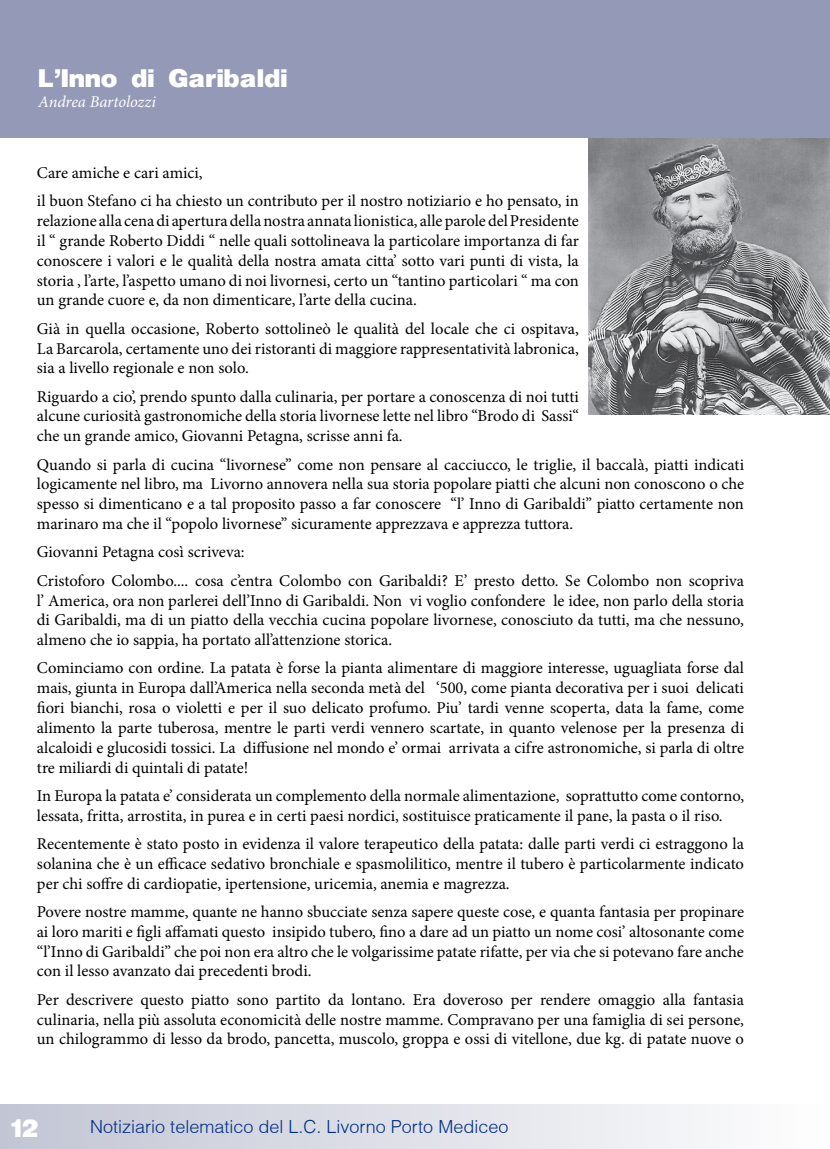
<style>
.page{position:relative;width:830px;height:1149px;background:#fff}
.page>*{position:absolute;margin:0;border:0;box-sizing:border-box;transform-origin:0 0}
.t1{font:27px "Helvetica Black cyr Bold";color:#fff}
.t2{font:300 18px "Helvetica";color:#002f87}
.t3{font:16.5px/19.8px "Minion Pro";color:#000;text-align:justify}
.t4{font:italic 16.5px "Minion Pro";letter-spacing:-.01em;color:#fff}
</style>
<div class="page">
<div style="left:0;top:1103px;width:829px;height:45px;background:linear-gradient(to right,#c2c5d4,#fefefe)"></div>
<img style="left:588px;top:137px;width:241px;height:277px">
<div style="left:0;top:0;width:829px;height:137px;background:#9399b6"></div>
<h1 class="t1" style="left:38px;top:65px;width:250px">L’Inno di Garibaldi</h1>
<p class="t4" style="left:38px;top:90px;width:119px">Andrea Bartolozzi</p>
<p class="t3" style="left:37px;top:158px;width:543px;line-height:28.3px">Care amiche e cari amici,<br>il buon Stefano ci ha chiesto un contributo per il nostro notiziario e ho pensato, in</p>
<p class="t3" style="left:37px;top:211px;width:543px">relazione alla cena di apertura della nostra annata lionistica, alle parole del Presidente il “ grande Roberto Diddi “ nelle quali sottolineava la particolare importanza di far conoscere i valori e le qualità della nostra amata citta’ sotto vari punti di vista, la storia , l’arte, l’aspetto umano di noi livornesi, certo un “tantino particolari “ ma con un grande cuore e, da non dimenticare, l’arte della cucina.</p>
<p class="t3" style="left:37px;top:318px;width:543px">Già in quella occasione, Roberto sottolineò le qualità del locale che ci ospitava, La Barcarola, certamente uno dei ristoranti di maggiore rappresentatività labronica, sia a livello regionale e non solo.</p>
<p class="t3" style="left:37px;top:386px;width:543px">Riguardo a cio’, prendo spunto dalla culinaria, per portare a conoscenza di noi tutti alcune curiosità gastronomiche della storia livornese lette nel libro “Brodo di Sassi“ che un grande amico, Giovanni Petagna, scrisse anni fa.</p>
<p class="t3" style="left:37px;top:454px;width:708px">Quando si parla di cucina “livornese” come non pensare al cacciucco, le triglie, il baccalà, piatti indicati logicamente nel libro, ma Livorno annovera nella sua storia popolare piatti che alcuni non conoscono o che spesso si dimenticano e a tal proposito passo a far conoscere “l’ Inno di Garibaldi” piatto certamente non marinaro ma che il “popolo livornese” sicuramente apprezzava e apprezza tuttora.</p>
<p class="t3" style="left:37px;top:538px;width:708px;line-height:28.3px">Giovanni Petagna così scriveva:<br>Cristoforo Colombo.... cosa c’entra Colombo con Garibaldi? E’ presto detto. Se Colombo non scopriva</p>
<p class="t3" style="left:37px;top:590px;width:708px">l’ America, ora non parlerei dell’Inno di Garibaldi. Non vi voglio confondere le idee, non parlo della storia di Garibaldi, ma di un piatto della vecchia cucina popolare livornese, conosciuto da tutti, ma che nessuno, almeno che io sappia, ha portato all’attenzione storica.</p>
<p class="t3" style="left:37px;top:658px;width:708px">Cominciamo con ordine. La patata è forse la pianta alimentare di maggiore interesse, uguagliata forse dal mais, giunta in Europa dall’America nella seconda metà del ‘500, come pianta decorativa per i suoi delicati fiori bianchi, rosa o violetti e per il suo delicato profumo. Piu’ tardi venne scoperta, data la fame, come alimento la parte tuberosa, mentre le parti verdi vennero scartate, in quanto velenose per la presenza di alcaloidi e glucosidi tossici. La diffusione nel mondo e’ ormai arrivata a cifre astronomiche, si parla di oltre tre miliardi di quintali di patate!</p>
<p class="t3" style="left:37px;top:785px;width:708px">In Europa la patata e’ considerata un complemento della normale alimentazione, soprattutto come contorno, lessata, fritta, arrostita, in purea e in certi paesi nordici, sostituisce praticamente il pane, la pasta o il riso.</p>
<p class="t3" style="left:37px;top:833px;width:708px">Recentemente è stato posto in evidenza il valore terapeutico della patata: dalle parti verdi ci estraggono la solanina che è un efficace sedativo bronchiale e spasmolilitico, mentre il tubero è particolarmente indicato per chi soffre di cardiopatie, ipertensione, uricemia, anemia e magrezza.</p>
<p class="t3" style="left:37px;top:901px;width:708px">Povere nostre mamme, quante ne hanno sbucciate senza sapere queste cose, e quanta fantasia per propinare ai loro mariti e figli affamati questo insipido tubero, fino a dare ad un piatto un nome cosi’ altosonante come “l’Inno di Garibaldi” che poi non era altro che le volgarissime patate rifatte, per via che si potevano fare anche con il lesso avanzato dai precedenti brodi.</p>
<p class="t3" style="left:37px;top:989px;width:708px">Per descrivere questo piatto sono partito da lontano. Era doveroso per rendere omaggio alla fantasia culinaria, nella più assoluta economicità delle nostre mamme. Compravano per una famiglia di sei persone, un chilogrammo di lesso da brodo, pancetta, muscolo, groppa e ossi di vitellone, due kg. di patate nuove o</p>
<h1 class="t1" style="left:11px;top:1114px;width:29px">12</h1>
<p class="t2" style="left:90px;top:1114px;width:419px">Notiziario telematico del L.C. Livorno Porto Mediceo</p>
</div>
